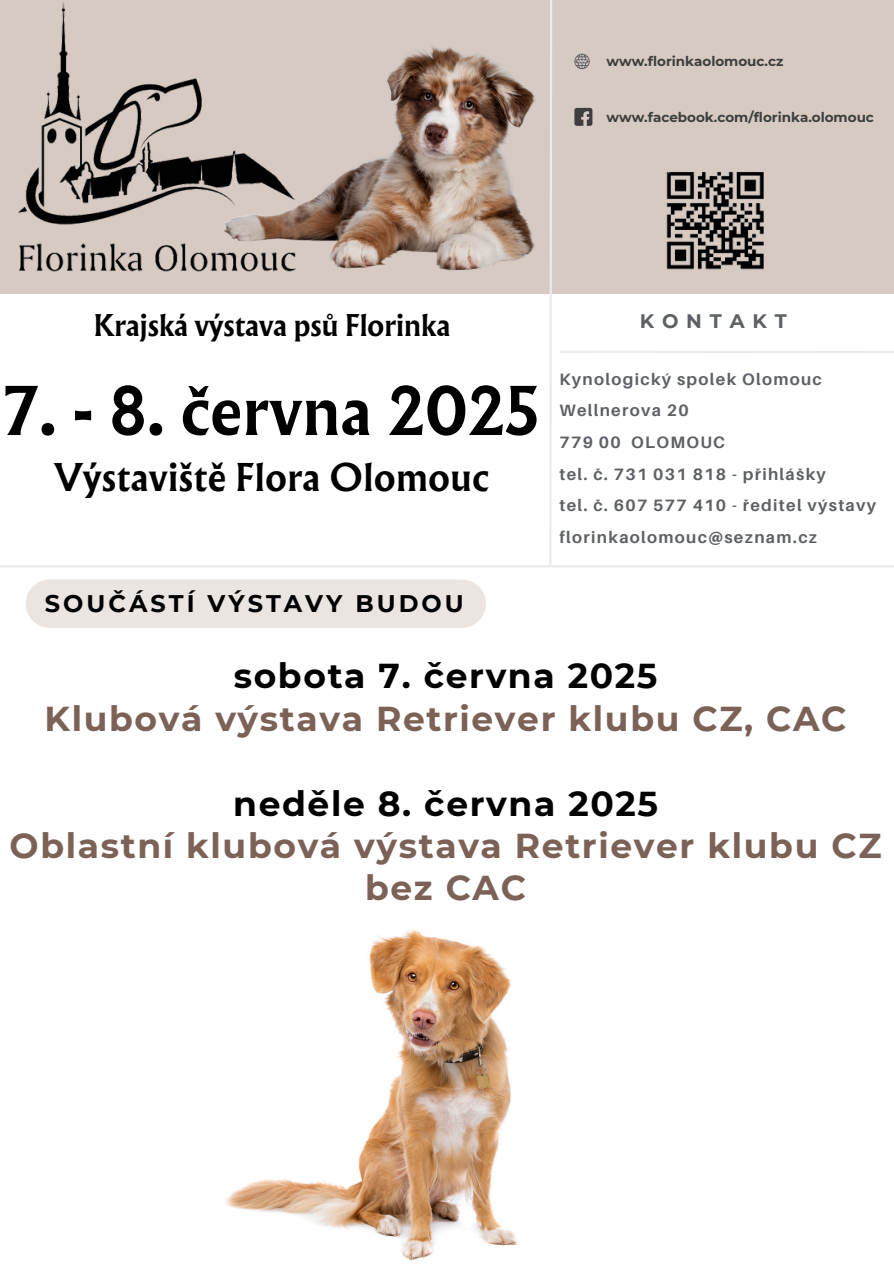
<style>
.page{position:relative;width:894px;height:1264px;background:#fff}
.page>*{position:absolute;margin:0;border:0;box-sizing:border-box;transform-origin:0 0}
.t1{font:700 60px "Albertus Nova";letter-spacing:.015em;color:#000}
.t2{font:700 34.5px/42.3px "Montserrat";letter-spacing:.045em;color:#7c6157;text-align:center}
.t3{font:700 34.5px "Albertus Nova";letter-spacing:.015em;color:#000}
.t4{font:700 27px "Albertus Nova";color:#000}
.t5{font:700 24px "Montserrat";letter-spacing:.125em;color:#000}
.t6{font:700 19.5px "Montserrat";letter-spacing:.4em;color:#5d6064}
.t7{font:700 16.5px/31.5px "Aileron";letter-spacing:.08em;color:#5d6064}
.t8{font:700 13.5px "Montserrat";color:#3d3e3d}
.s1{color:#000}
</style>
<div class="page">
<div style="left:0;top:0;width:893px;height:294px;background:#d6cac2"></div>
<svg style="left:549px;top:0;width:3px;height:565px"></svg>
<hr style="left:559px;top:350px;width:334px;height:3px;background:#ebebeb">
<hr style="left:0;top:565px;width:559px;height:2px;background:#ebebeb">
<hr style="left:556px;top:565px;width:337px;height:2px;background:#ebebeb">
<svg style="left:574px;top:54px;width:15px;height:15px"></svg>
<img style="left:18px;top:2px;width:205px;height:270px">
<img style="left:223px;top:45px;width:312px;height:227px">
<svg style="left:574px;top:108px;width:18px;height:18px"></svg>
<img style="left:665px;top:171px;width:99px;height:99px">
<img style="left:225px;top:929px;width:293px;height:332px">
<div style="left:26px;top:579px;width:460px;height:49px;background:#ebe5e1;border-radius:24px"></div>
<p class="t8" style="left:606px;top:52px;width:178px">www.florinkaolomouc.cz</p>
<p class="t8" style="left:606px;top:109px;width:269px">www.facebook.com/florinka.olomouc</p>
<p class="t4" style="left:94px;top:306px;width:358px">Krajská výstava psů Florinka</p>
<p class="t1" style="left:4px;top:369px;width:537px">7. - 8. června 2025</p>
<p class="t3" style="left:55px;top:453px;width:435px">Výstaviště Flora Olomouc</p>
<h1 class="t5" style="left:45px;top:588px;width:420px">SOUČÁSTÍ VÝSTAVY BUDOU</h1>
<p class="t6" style="left:639px;top:309px;width:148px">KONTAKT</p>
<h2 class="t7" style="left:559px;top:363px;width:318px">Kynologický spolek Olomouc<br>Wellnerova 20<br>779 00 OLOMOUC<br>tel. č. 731 031 818 - přihlášky<br>tel. č. 607 577 410 - ředitel výstavy florinkaolomouc@seznam.cz</h2>
<p class="t2" style="left:44px;top:654px;width:803px"><span class="s1">sobota 7. června 2025<br></span>Klubová výstava Retriever klubu CZ, CAC</p>
<p class="t2" style="left:10px;top:782px;width:873px"><span class="s1">neděle 8. června 2025<br></span>Oblastní klubová výstava Retriever klubu CZ bez CAC</p>
</div>
